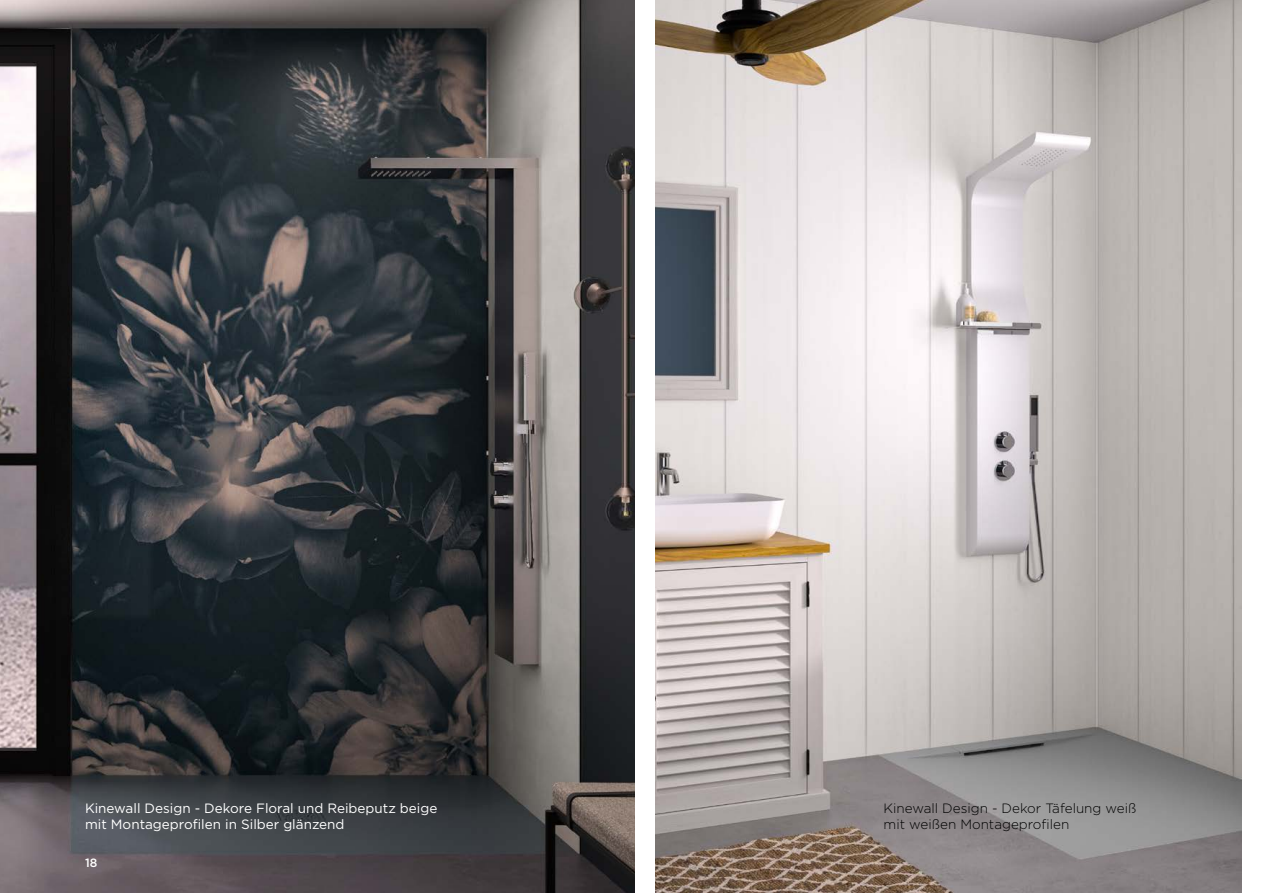
<style>
.page{position:relative;width:1263px;height:893px;background:#fff}
.page>*{position:absolute;margin:0;border:0;box-sizing:border-box;transform-origin:0 0}
.t1{font:13.5px/16.2px "Gotham";color:#fff}
.t2{font:300 13.5px/16.2px "Gotham";color:#000}
.t3{font:500 12px "Gotham";color:#fff}
</style>
<div class="page">
<img style="left:656px;top:0;width:586px;height:893px">
<img style="left:0;top:0;width:635px;height:893px">
<p class="t1" style="left:85px;top:800px;width:354px">Kinewall Design - Dekore Floral und Reibeputz beige mit Montageprofilen in Silber glänzend</p>
<p class="t2" style="left:883px;top:800px;width:254px">Kinewall Design - Dekor Täfelung weiß mit weißen Montageprofilen</p>
<p class="t3" style="left:85px;top:855px;width:14px">18</p>
</div>
